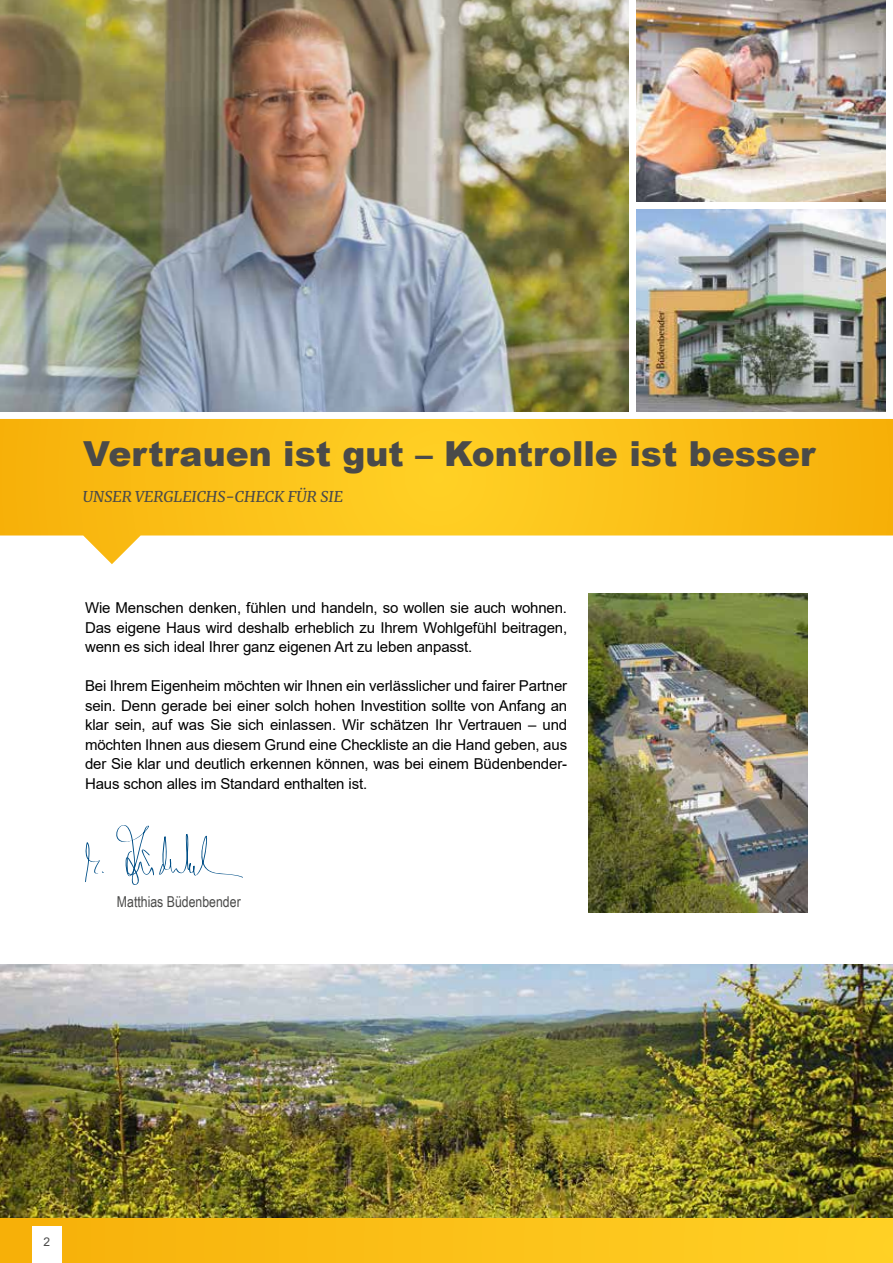
<style>
.page{position:relative;width:893px;height:1263px;background:#fff}
.page>*{position:absolute;margin:0;border:0;box-sizing:border-box;transform-origin:0 0}
.t1{font:900 34.5px "Arial";color:#4a4a49}
.t2{font:15px/19.5px "Arial";letter-spacing:-.01em;color:#000;text-align:justify}
.t3{font:italic 15px "Merriweather";color:#4a4a49}
.t4{font:15px "Arial Narrow";color:#4a4a49}
.t5{font:12px "Arial";color:#4a4a49}
</style>
<div class="page">
<div style="left:0;top:1218px;width:893px;height:45px;background:linear-gradient(to right,#f7b211,#ffd023)"></div>
<div style="left:32px;top:1227px;width:30px;height:36px;background:#fff"></div>
<img style="left:636px;top:0;width:250px;height:412px">
<img style="left:0;top:0;width:629px;height:412px">
<svg style="left:0;top:419px;width:893px;height:145px"></svg>
<div style="left:632px;top:203px;width:261px;height:6px;background:#fff"></div>
<svg style="left:116px;top:825px;width:127px;height:60px"></svg>
<svg style="left:85px;top:842px;width:19px;height:40px"></svg>
<img style="left:0;top:964px;width:893px;height:254px">
<img style="left:588px;top:594px;width:220px;height:319px">
<h1 class="t1" style="left:83px;top:429px;width:734px">Vertrauen ist gut – Kontrolle ist besser</h1>
<p class="t3" style="left:83px;top:486px;width:262px">UNSER VERGLEICHS-CHECK FÜR SIE</p>
<p class="t2" style="left:85px;top:598px;width:484px">Wie Menschen denken, fühlen und handeln, so wollen sie auch wohnen.<br>Das eigene Haus wird deshalb erheblich zu Ihrem Wohlgefühl beitragen, wenn es sich ideal Ihrer ganz eigenen Art zu leben anpasst.</p>
<p class="t2" style="left:85px;top:676px;width:484px">Bei Ihrem Eigenheim möchten wir Ihnen ein verlässlicher und fairer Partner sein. Denn gerade bei einer solch hohen Investition sollte von Anfang an klar sein, auf was Sie sich einlassen. Wir schätzen Ihr Vertrauen – und möchten Ihnen aus diesem Grund eine Checkliste an die Hand geben, aus der Sie klar und deutlich erkennen können, was bei einem Büdenbender-Haus schon alles im Standard enthalten ist.</p>
<p class="t4" style="left:117px;top:891px;width:125px">Matthias Büdenbender</p>
<p class="t5" style="left:43px;top:1233px;width:8px">2</p>
</div>
